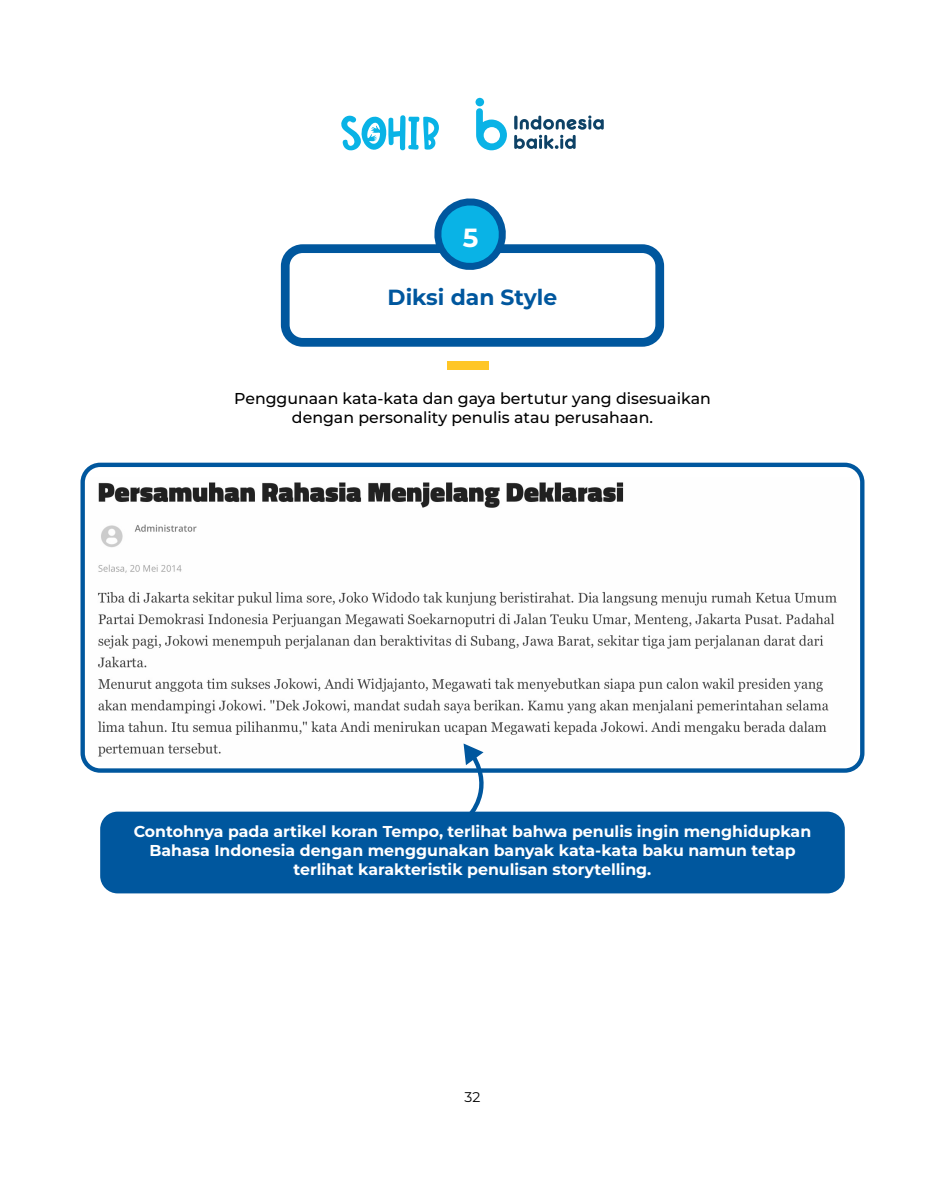
<style>
.page{position:relative;width:945px;height:1182px;background:#fff}
.page>*{position:absolute;margin:0;border:0;box-sizing:border-box;transform-origin:0 0}
.t1{font:700 26.25px "Montserrat";color:#fff}
.t2{font:700 21.88px "Montserrat";color:#00579e}
.t3{font:700 15.75px/18.9px "Montserrat";color:#fff;text-align:center}
.t4{font:500 15.75px/18.9px "Montserrat";color:#000;text-align:center}
.t5{font:14px "Montserrat";color:#000}
</style>
<div class="page">
<div style="left:281px;top:244px;width:383px;height:102px;border:9px solid #00579e;border-radius:18px"></div>
<div style="left:447px;top:360px;width:42px;height:9px;background:#ffc626"></div>
<svg style="left:435px;top:199px;width:75px;height:70px"></svg>
<img style="left:88px;top:482px;width:769px;height:282px">
<div style="left:80px;top:462px;width:784px;height:310px;border:4px solid #00579e;border-radius:18px"></div>
<div style="left:100px;top:811px;width:745px;height:82px;background:#00579e;border-radius:18px"></div>
<svg style="left:464px;top:743px;width:30px;height:69px"></svg>
<svg style="left:341px;top:115px;width:98px;height:35px"></svg>
<svg style="left:476px;top:108px;width:31px;height:42px"></svg>
<div style="left:476px;top:98px;width:8px;height:8px;background:#0ab3e6;border-radius:50%"></div>
<svg style="left:514px;top:115px;width:90px;height:34px"></svg>
<h1 class="t1" style="left:463px;top:220px;width:17px">5</h1>
<h2 class="t2" style="left:388px;top:283px;width:171px">Diksi dan Style</h2>
<p class="t4" style="left:234px;top:388px;width:478px">Penggunaan kata-kata dan gaya bertutur yang disesuaikan dengan personality penulis atau perusahaan.</p>
<p class="t3" style="left:134px;top:821px;width:679px">Contohnya pada artikel koran Tempo, terlihat bahwa penulis ingin menghidupkan<br>Bahasa Indonesia dengan menggunakan banyak kata-kata baku namun tetap terlihat karakteristik penulisan storytelling.</p>
<p class="t5" style="left:465px;top:1087px;width:17px">32</p>
</div>
